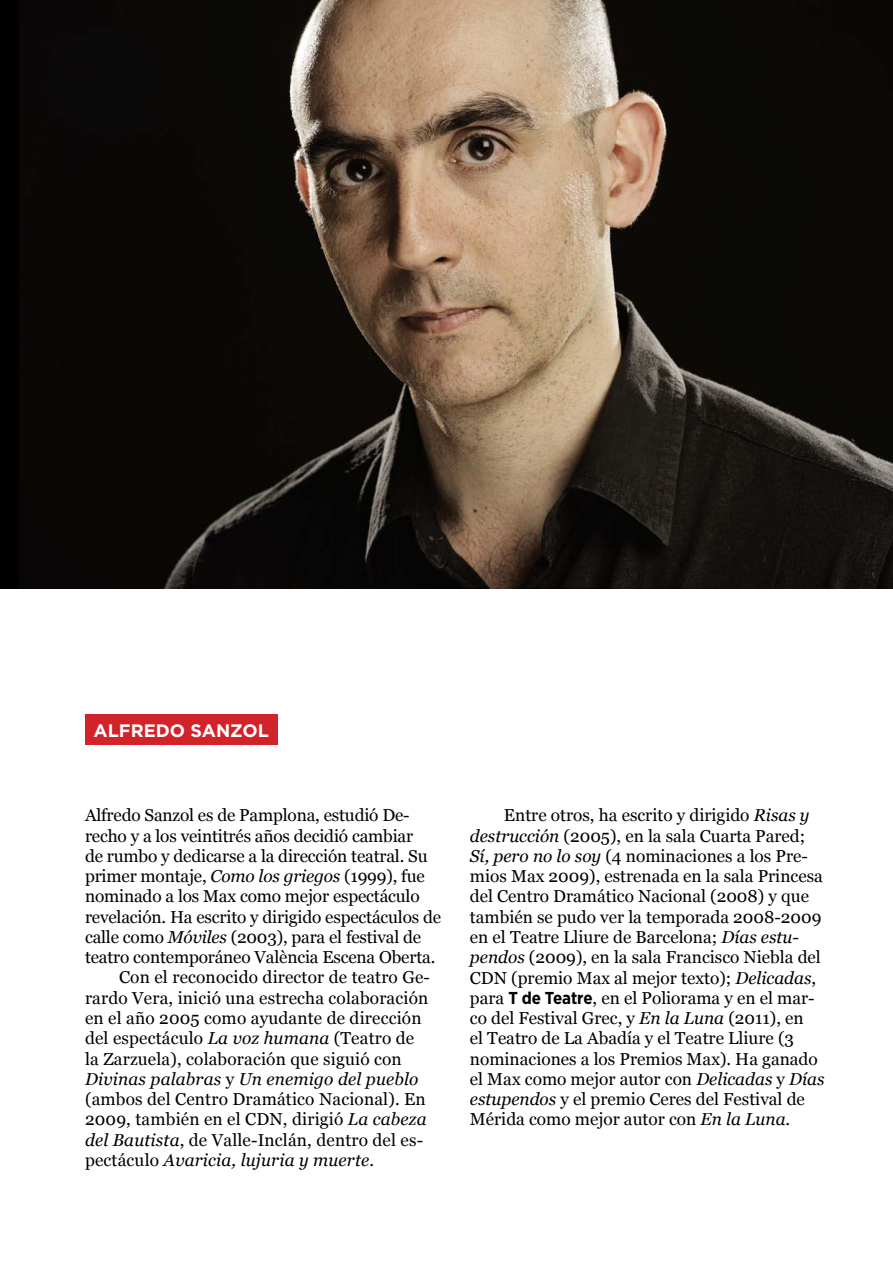
<style>
.page{position:relative;width:893px;height:1263px;background:#fff}
.page>*{position:absolute;margin:0;border:0;box-sizing:border-box;transform-origin:0 0}
.t1{font:700 18px "Gotham";color:#fff}
.t2{font:17.25px/20.2px "Georgia";color:#000}
.t3{font:italic 17.25px "Georgia";letter-spacing:.01em;color:#000}
.s1{font-style:italic}
.s2{font-style:normal}
.s3{font-family:"Gotham Narrow";font-weight:700}
</style>
<div class="page">
<div style="left:85px;top:715px;width:192px;height:30px;background:#d2232a"></div>
<div style="left:0;top:0;width:893px;height:589px;background:#000"></div>
<img style="left:19px;top:0;width:874px;height:589px">
<p class="t1" style="left:94px;top:720px;width:177px">ALFREDO SANZOL</p>
<p class="t2" style="left:85px;top:806px;width:326px">Alfredo Sanzol es de Pamplona, estudió De-</p>
<p class="t2" style="left:85px;top:826px;width:330px">recho y a los veintitrés años decidió cambiar</p>
<p class="t2" style="left:85px;top:846px;width:344px">de rumbo y dedicarse a la dirección teatral. Su</p>
<p class="t2" style="left:85px;top:866px;width:341px">primer montaje, <span class="s1">Como los griegos</span> (1999), fue</p>
<p class="t2" style="left:85px;top:887px;width:336px">nominado a los Max como mejor espectáculo</p>
<p class="t2" style="left:85px;top:907px;width:358px">revelación. Ha escrito y dirigido espectáculos de</p>
<p class="t2" style="left:85px;top:927px;width:338px">calle como <span class="s1">Móviles</span> (2003), para el festival de</p>
<p class="t2" style="left:85px;top:947px;width:352px">teatro contemporáneo València Escena Oberta.</p>
<p class="t2" style="left:119px;top:968px;width:312px">Con el reconocido director de teatro Ge-</p>
<p class="t2" style="left:85px;top:988px;width:345px">rardo Vera, inició una estrecha colaboración</p>
<p class="t2" style="left:85px;top:1008px;width:338px">en el año 2005 como ayudante de dirección</p>
<p class="t2" style="left:85px;top:1028px;width:331px">del espectáculo <span class="s1">La voz humana</span> (Teatro de</p>
<p class="t2" style="left:85px;top:1049px;width:318px">la Zarzuela), colaboración que siguió con</p>
<p class="t3" style="left:85px;top:1068px;width:335px">Divinas palabras <span class="s2">y</span> Un enemigo del pueblo</p>
<p class="t2" style="left:85px;top:1089px;width:342px">(ambos del Centro Dramático Nacional). En</p>
<p class="t2" style="left:85px;top:1109px;width:343px">2009, también en el CDN, dirigió <span class="s1">La cabeza</span></p>
<p class="t2" style="left:85px;top:1130px;width:340px"><span class="s1">del Bautista</span>, de Valle-Inclán, dentro del es-</p>
<p class="t3" style="left:85px;top:1149px;width:291px"><span class="s2">pectáculo</span> Avaricia, lujuria y muerte<span class="s2">.</span></p>
<p class="t2" style="left:470px;top:806px;width:356px;text-indent:34px">Entre otros, ha escrito y dirigido <span class="s1">Risas y destrucción</span> (2005), en la sala Cuarta Pared; <span class="s1">Sí, pero no lo soy</span> (4 nominaciones a los Pre&shy;mios Max 2009), estrenada en la sala Princesa del Centro Dramático Nacional (2008) y que también se pudo ver la temporada 2008-2009 en el Teatre Lliure de Barcelona; <span class="s1">Días estu&shy;pendos</span> (2009), en la sala Francisco Niebla del CDN (premio Max al mejor texto); <span class="s1">Delicadas</span>, para <span class="s3">T de Teatre</span>, en el Poliorama y en el mar&shy;co del Festival Grec, y <span class="s1">En la Luna</span> (2011), en<br>el Teatro de La Abadía y el Teatre Lliure (3 nominaciones a los Premios Max). Ha ganado el Max como mejor autor con <span class="s1">Delicadas</span> y <span class="s1">Días estupendos</span> y el premio Ceres del Festival de Mérida como mejor autor con <span class="s1">En la Luna</span>.</p>
</div>
